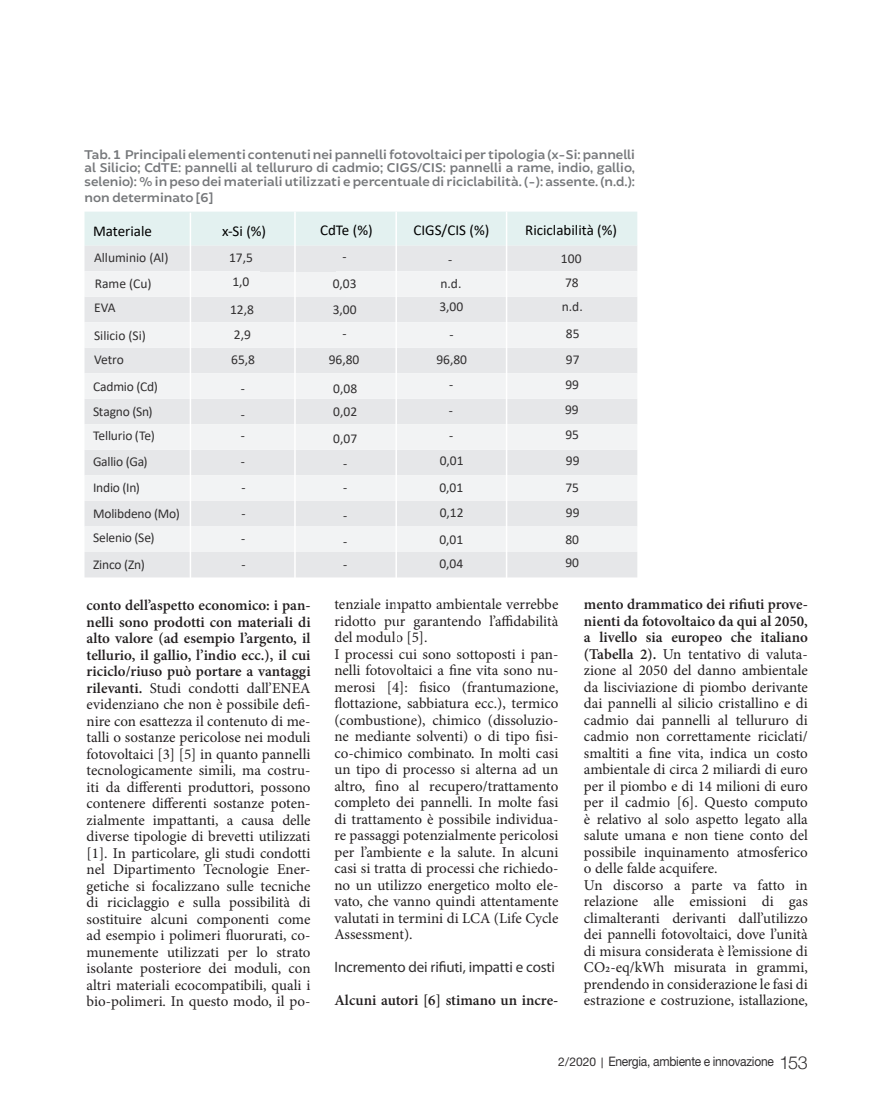
<style>
.page{position:relative;width:893px;height:1106px;background:#fff}
.page>*{position:absolute;margin:0;border:0;box-sizing:border-box;transform-origin:0 0}
.t1{font:15px/16.5px "Minion Pro";color:#231f20;text-align:justify}
.t2{font:15px "Calibri";color:#000}
.t3{font:15px "Myriad Pro";letter-spacing:-.01em;color:#312f30}
.t4{font:600 15px "Minion Pro";color:#231f20}
.Body_Text___Table{font:600 13.5px/13.5px "Brocha";color:#76787b;text-align:justify}
.t5{font:13.5px "Calibri";color:#312f30}
.t6{font:13.05px "Helvetica Neue LT Std";letter-spacing:-.02em;color:#312f30;scale:.92 1}
.s1{font-weight:600}
.s2{font-size:12px}
.s3{font-family:"Calibri";font-size:12px}
.s4{font-family:"Helvetica Neue";font-weight:300;font-size:18px}
</style>
<div class="page">
<div style="left:85px;top:212px;width:552px;height:34px;background:#e3f1f0"></div>
<div style="left:85px;top:246px;width:552px;height:331px;background:#e6e7e9"></div>
<svg style="left:85px;top:271px;width:552px;height:281px;fill:#f2f3f4"></svg>
<hr style="left:190px;top:213px;width:1px;height:377px;background:#fff">
<hr style="left:395px;top:212px;width:2px;height:466px;background:#fff">
<hr style="left:506px;top:212px;width:1px;height:378px;background:#fff">
<div style="left:271px;top:271px;width:75px;height:26px;background:#f2f3f4"></div>
<hr style="left:261px;top:267px;width:75px;height:4px;background:#e6e7e9">
<hr style="left:264px;top:297px;width:75px;height:4px;background:#e6e7e9">
<hr style="left:294px;top:212px;width:2px;height:378px;background:#fff">
<p class="Body_Text___Table" style="left:85px;top:148px;width:552px">Tab. 1 Principali elementi contenuti nei pannelli fotovoltaici per tipologia (x-Si: pannelli al Silicio; CdTE: pannelli al tellururo di cadmio; CIGS/CIS: pannelli a rame, indio, gallio, selenio): % in peso dei materiali utilizzati e percentuale di riciclabilità. (-): assente. (n.d.):</p>
<p class="Body_Text___Table" style="left:85px;top:191px;width:130px">non determinato [6]</p>
<p class="t2" style="left:93px;top:220px;width:60px">Materiale</p>
<p class="t2" style="left:222px;top:220px;width:46px">x-Si (%)</p>
<p class="t2" style="left:320px;top:220px;width:54px">CdTe (%)</p>
<p class="t2" style="left:413px;top:220px;width:77px">CIGS/CIS (%)</p>
<p class="t2" style="left:525px;top:220px;width:93px">Riciclabilità (%)</p>
<p class="t5" style="left:94px;top:248px;width:76px">Alluminio (Al)</p>
<p class="t5" style="left:95px;top:274px;width:58px">Rame (Cu)</p>
<p class="t5" style="left:94px;top:298px;width:23px">EVA</p>
<p class="t5" style="left:94px;top:326px;width:53px">Silicio (Si)</p>
<p class="t5" style="left:94px;top:350px;width:31px">Vetro</p>
<p class="t5" style="left:229px;top:248px;width:25px">17,5</p>
<p class="t5" style="left:561px;top:249px;width:22px">100</p>
<p class="t5" style="left:565px;top:273px;width:15px">78</p>
<p class="t5" style="left:562px;top:297px;width:22px">n.d.</p>
<p class="t5" style="left:566px;top:324px;width:15px">85</p>
<p class="t5" style="left:566px;top:349px;width:15px">97</p>
<p class="t5" style="left:565px;top:375px;width:15px">99</p>
<p class="t5" style="left:565px;top:400px;width:15px">99</p>
<p class="t5" style="left:565px;top:425px;width:15px">95</p>
<p class="t5" style="left:566px;top:451px;width:15px">99</p>
<p class="t5" style="left:565px;top:478px;width:15px">75</p>
<p class="t5" style="left:566px;top:502px;width:15px">99</p>
<p class="t5" style="left:565px;top:529px;width:15px">80</p>
<p class="t5" style="left:565px;top:553px;width:15px">90</p>
<p class="t5" style="left:343px;top:247px;width:6px">-</p>
<p class="t5" style="left:448px;top:250px;width:6px">-</p>
<p class="t5" style="left:440px;top:274px;width:22px">n.d.</p>
<p class="t5" style="left:439px;top:297px;width:25px">3,00</p>
<p class="t5" style="left:450px;top:325px;width:6px">-</p>
<p class="t5" style="left:436px;top:350px;width:32px">96,80</p>
<p class="t5" style="left:232px;top:272px;width:19px">1,0</p>
<p class="t5" style="left:333px;top:274px;width:25px">0,03</p>
<p class="t5" style="left:230px;top:300px;width:25px">12,8</p>
<p class="t5" style="left:234px;top:325px;width:19px">2,9</p>
<p class="t5" style="left:231px;top:350px;width:25px">65,8</p>
<p class="t5" style="left:333px;top:300px;width:25px">3,00</p>
<p class="t5" style="left:343px;top:324px;width:6px">-</p>
<p class="t5" style="left:329px;top:350px;width:32px">96,80</p>
<p class="t5" style="left:93px;top:377px;width:67px">Cadmio (Cd)</p>
<p class="t5" style="left:93px;top:402px;width:61px">Stagno (Sn)</p>
<p class="t5" style="left:93px;top:426px;width:63px">Tellurio (Te)</p>
<p class="t5" style="left:93px;top:452px;width:56px">Gallio (Ga)</p>
<p class="t5" style="left:93px;top:478px;width:48px">Indio (In)</p>
<p class="t5" style="left:93px;top:504px;width:88px">Molibdeno (Mo)</p>
<p class="t5" style="left:93px;top:528px;width:63px">Selenio (Se)</p>
<p class="t5" style="left:93px;top:555px;width:53px">Zinco (Zn)</p>
<p class="t5" style="left:333px;top:379px;width:25px">0,08</p>
<p class="t5" style="left:333px;top:402px;width:25px">0,02</p>
<p class="t5" style="left:333px;top:429px;width:25px">0,07</p>
<p class="t5" style="left:343px;top:454px;width:6px">-</p>
<p class="t5" style="left:343px;top:478px;width:6px">-</p>
<p class="t5" style="left:343px;top:506px;width:6px">-</p>
<p class="t5" style="left:343px;top:532px;width:6px">-</p>
<p class="t5" style="left:343px;top:555px;width:6px">-</p>
<p class="t5" style="left:449px;top:375px;width:6px">-</p>
<p class="t5" style="left:449px;top:401px;width:6px">-</p>
<p class="t5" style="left:449px;top:426px;width:6px">-</p>
<p class="t5" style="left:440px;top:451px;width:25px">0,01</p>
<p class="t5" style="left:439px;top:478px;width:25px">0,01</p>
<p class="t5" style="left:440px;top:503px;width:25px">0,12</p>
<p class="t5" style="left:439px;top:530px;width:25px">0,01</p>
<p class="t5" style="left:439px;top:554px;width:25px">0,04</p>
<p class="t5" style="left:241px;top:379px;width:6px">-</p>
<p class="t5" style="left:241px;top:405px;width:6px">-</p>
<p class="t5" style="left:241px;top:426px;width:6px">-</p>
<p class="t5" style="left:241px;top:452px;width:6px">-</p>
<p class="t5" style="left:242px;top:478px;width:6px">-</p>
<p class="t5" style="left:242px;top:504px;width:6px">-</p>
<p class="t5" style="left:241px;top:529px;width:6px">-</p>
<p class="t5" style="left:242px;top:555px;width:6px">-</p>
<p class="t1" style="left:87px;top:597px;width:225px"><span class="s1">conto dell’aspetto economico: i pan&shy;nelli sono prodotti con materiali di alto valore (ad esempio l’argento, il tellurio, il gallio, l’indio ecc.), il cui riciclo/riuso può portare a vantaggi rilevanti.</span> Studi condotti dall’ENEA evidenziano che non è possibile defi&shy;nire con esattezza il contenuto di me&shy;talli o sostanze pericolose nei moduli fotovoltaici [3] [5] in quanto pannelli tecnologicamente simili, ma costru&shy;iti da differenti produttori, possono contenere differenti sostanze poten&shy;zialmente impattanti, a causa delle diverse tipologie di brevetti utilizzati [1]. In particolare, gli studi condotti nel Dipartimento Tecnologie Ener&shy;getiche si focalizzano sulle tecniche di riciclaggio e sulla possibilità di sostituire alcuni componenti come ad esempio i polimeri fluorurati, co&shy;munemente utilizzati per lo strato isolante posteriore dei moduli, con altri materiali ecocompatibili, quali i bio-polimeri. In questo modo, il po-</p>
<p class="t1" style="left:334px;top:596px;width:225px">tenziale impatto ambientale verrebbe ridotto pur garantendo l’affidabilità del modulo [5].</p>
<p class="t1" style="left:334px;top:646px;width:225px">I processi cui sono sottoposti i pan&shy;nelli fotovoltaici a fine vita sono nu&shy;merosi [4]: fisico (frantumazione, flottazione, sabbiatura ecc.), termico (combustione), chimico (dissoluzio&shy;ne mediante solventi) o di tipo fisi&shy;co-chimico combinato. In molti casi un tipo di processo si alterna ad un altro, fino al recupero/trattamento completo dei pannelli. In molte fasi di trattamento è possibile individua&shy;re passaggi potenzialmente pericolosi per l’ambiente e la salute. In alcuni casi si tratta di processi che richiedo&shy;no un utilizzo energetico molto ele&shy;vato, che vanno quindi attentamente valutati in termini di LCA (Life Cycle Assessment).</p>
<p class="t3" style="left:334px;top:958px;width:222px">Incremento dei rifiuti, impatti e costi</p>
<p class="t4" style="left:334px;top:990px;width:225px">Alcuni autori [6] stimano un incre-</p>
<p class="t1" style="left:584px;top:596px;width:225px"><span class="s1">mento drammatico dei rifiuti prove&shy;nienti da fotovoltaico da qui al 2050, a livello sia europeo che italiano (Tabella 2).</span> Un tentativo di valuta&shy;zione al 2050 del danno ambientale da lisciviazione di piombo derivante dai pannelli al silicio cristallino e di cadmio dai pannelli al tellururo di cadmio non correttamente riciclati/ smaltiti a fine vita, indica un costo ambientale di circa 2 miliardi di euro per il piombo e di 14 milioni di euro per il cadmio [6]. Questo computo è relativo al solo aspetto legato alla salute umana e non tiene conto del possibile inquinamento atmosferico o delle falde acquifere.</p>
<p class="t1" style="left:584px;top:877px;width:225px">Un discorso a parte va fatto in relazione alle emissioni di gas climalteranti derivanti dall’utilizzo dei pannelli fotovoltaici, dove l’unità di misura considerata è l’emissione di CO2-eq/kWh misurata in grammi, prendendo in considerazione le fasi di estrazione e costruzione, istallazione,</p>
<p class="t6" style="left:558px;top:1053px;width:273px"><span class="s2">2/2020</span> <span class="s3">|</span> Energia, ambiente e innovazione <span class="s4">153</span></p>
</div>
